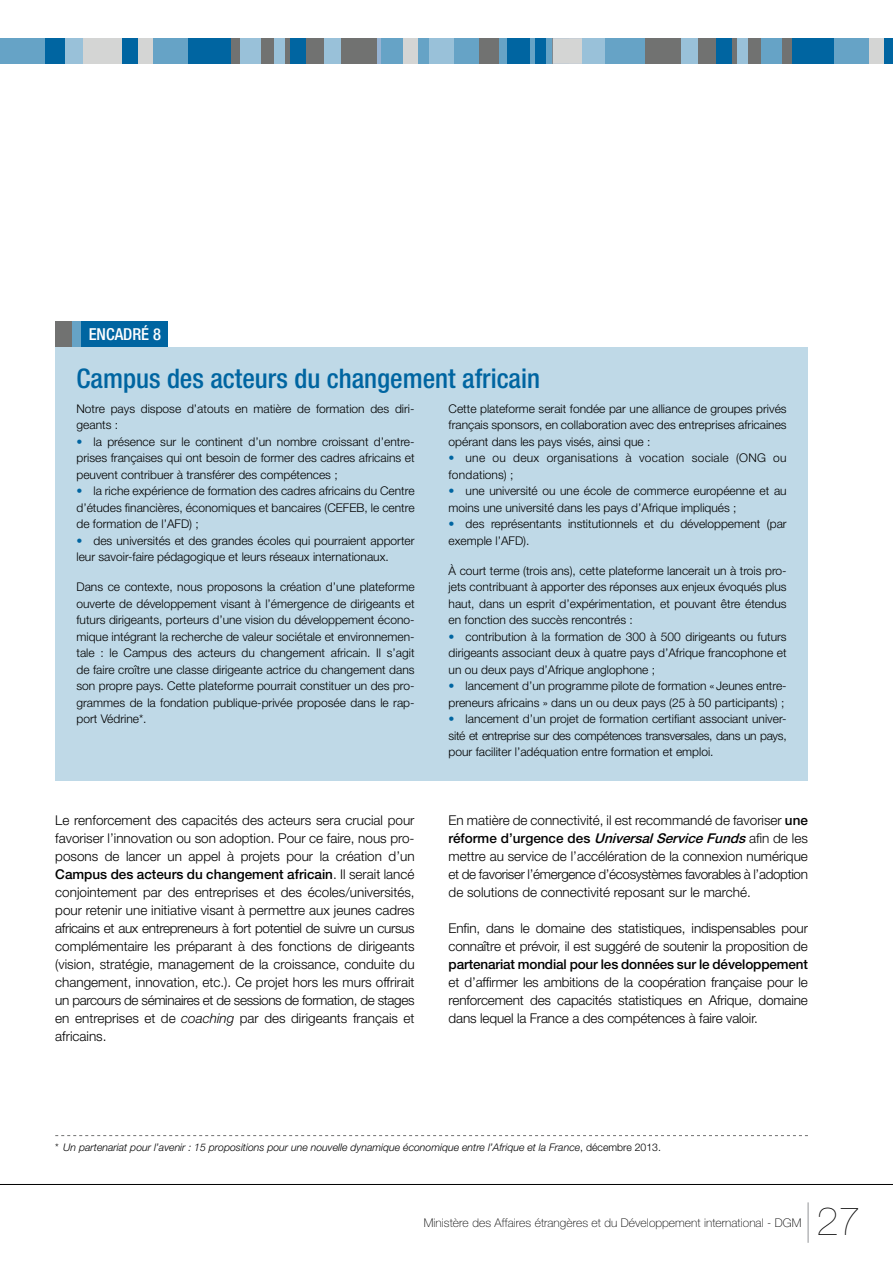
<style>
.page{position:relative;width:893px;height:1263px;background:#fff}
.page>*{position:absolute;margin:0;border:0;box-sizing:border-box;transform-origin:0 0}
.t1{font:200 39.6px "Helvetica Neue LT Std";color:#000}
.t2{font:500 condensed 27px "Helvetica Neue LT Std";color:#0065a1}
.t3{font:500 condensed 16.5px "Helvetica Neue LT Std";color:#fff}
.t4{font:300 13.5px/18px "Helvetica Neue LT Std";letter-spacing:-.01em;color:#000;text-align:justify}
.t5{font:500 13.5px "Helvetica Neue LT Std";letter-spacing:-.01em;color:#000}
.t6{font:300 12px/16.5px "Helvetica Neue LT Std";color:#000;text-align:justify}
.t7{font:100 12px "Helvetica Neue LT Std";letter-spacing:.005em;color:#000}
.t8{font:300 12px/16.5px "Helvetica Neue LT Std";letter-spacing:.02em;color:#000}
.t9{font:italic 300 10.5px "Helvetica Neue LT Std";color:#000}
.s1{color:#0065a1}
.s2{font-weight:500}
.s3{font-style:italic}
.s4{font-weight:500;font-style:italic}
.s5{font-style:normal}
</style>
<div class="page">
<hr style="left:0;top:1184px;width:893px;height:1px;background:#000">
<hr style="left:808px;top:1202px;width:1px;height:41px;background:#939598">
<div style="left:44px;top:38px;width:336px;height:26px;background:#717271"></div>
<div style="left:60px;top:38px;width:24px;height:26px;background:#99c1d9"></div>
<div style="left:84px;top:38px;width:69px;height:26px;background:#d4d5d4"></div>
<div style="left:186px;top:38px;width:44px;height:26px;background:#0065a1"></div>
<div style="left:240px;top:38px;width:21px;height:26px;background:#99c1d9"></div>
<div style="left:44px;top:38px;width:21px;height:26px;background:#0065a1"></div>
<div style="left:274px;top:38px;width:11px;height:26px;background:#99c1d9"></div>
<div style="left:291px;top:38px;width:15px;height:26px;background:#0065a1"></div>
<div style="left:324px;top:38px;width:17px;height:26px;background:#99c1d9"></div>
<div style="left:0;top:38px;width:45px;height:26px;background:#66a3c6"></div>
<div style="left:122px;top:38px;width:16px;height:26px;background:#0065a1"></div>
<div style="left:153px;top:38px;width:35px;height:26px;background:#66a3c6"></div>
<svg style="left:377px;top:38px;width:5px;height:26px"></svg>
<div style="left:642px;top:38px;width:251px;height:26px;background:#717271"></div>
<div style="left:382px;top:38px;width:170px;height:26px;background:#66a3c6"></div>
<div style="left:869px;top:38px;width:24px;height:26px;background:#d4d5d4"></div>
<div style="left:479px;top:38px;width:19px;height:26px;background:#717271"></div>
<div style="left:792px;top:38px;width:44px;height:26px;background:#0065a1"></div>
<div style="left:761px;top:38px;width:21px;height:26px;background:#66a3c6"></div>
<div style="left:737px;top:38px;width:11px;height:26px;background:#99c1d9"></div>
<div style="left:716px;top:38px;width:15px;height:26px;background:#0065a1"></div>
<div style="left:681px;top:38px;width:17px;height:26px;background:#99c1d9"></div>
<div style="left:404px;top:38px;width:14px;height:26px;background:#d4d5d4"></div>
<div style="left:429px;top:38px;width:24px;height:26px;background:#99c1d9"></div>
<div style="left:507px;top:38px;width:22px;height:26px;background:#0065a1"></div>
<svg style="left:552px;top:38px;width:31px;height:26px"></svg>
<div style="left:535px;top:38px;width:11px;height:26px;background:#0065a1"></div>
<div style="left:884px;top:38px;width:9px;height:26px;background:#0065a1"></div>
<div style="left:834px;top:38px;width:35px;height:26px;background:#66a3c6"></div>
<div style="left:604px;top:38px;width:41px;height:26px;background:#66a3c6"></div>
<div style="left:583px;top:38px;width:22px;height:26px;background:#99c1d9"></div>
<div style="left:81px;top:321px;width:87px;height:26px;background:#0065a1"></div>
<div style="left:55px;top:321px;width:17px;height:26px;background:#717271"></div>
<div style="left:72px;top:321px;width:9px;height:26px;background:#66a3c6"></div>
<div style="left:55px;top:347px;width:753px;height:434px;background:#bfd9e7"></div>
<svg style="left:55px;top:1135px;width:753px;height:1px"></svg>
<h3 class="t3" style="left:89px;top:324px;width:74px">Encadré 8</h3>
<h2 class="t2" style="left:77px;top:362px;width:465px">Campus des acteurs du changement africain</h2>
<p class="t6" style="left:77px;top:400px;width:340px">Notre pays dispose d’atouts en matière de formation des diri&shy;geants :</p>
<p class="t6" style="left:77px;top:433px;width:340px"><span class="s1">•</span> la présence sur le continent d’un nombre croissant d’entre&shy;prises françaises qui ont besoin de former des cadres africains et peuvent contribuer à transférer des compétences ;</p>
<p class="t6" style="left:77px;top:482px;width:340px"><span class="s1">•</span> la riche expérience de formation des cadres africains du Centre d’études financières, économiques et bancaires (CEFEB, le centre de formation de l’AFD) ;</p>
<p class="t6" style="left:77px;top:532px;width:340px"><span class="s1">•</span> des universités et des grandes écoles qui pourraient apporter leur savoir-faire pédagogique et leurs réseaux internationaux.</p>
<p class="t6" style="left:77px;top:578px;width:340px">Dans ce contexte, nous proposons la création d’une plateforme ouverte de développement visant à l’émergence de dirigeants et futurs dirigeants, porteurs d’une vision du développement écono&shy;mique intégrant la recherche de valeur sociétale et environnemen&shy;tale : le Campus des acteurs du changement africain. Il s’agit de faire croître une classe dirigeante actrice du changement dans son propre pays. Cette plateforme pourrait constituer un des pro&shy;grammes de la fondation publique-privée proposée dans le rap&shy;port Védrine*.</p>
<p class="t6" style="left:449px;top:400px;width:340px">Cette plateforme serait fondée par une alliance de groupes privés français sponsors, en collaboration avec des entreprises africaines opérant dans les pays visés, ainsi que :</p>
<p class="t8" style="left:449px;top:449px;width:340px"><span class="s1">•</span> une ou deux organisations à vocation sociale (ONG ou fondations) ;</p>
<p class="t6" style="left:449px;top:482px;width:340px"><span class="s1">•</span> une université ou une école de commerce européenne et au moins une université dans les pays d’Afrique impliqués ;</p>
<p class="t6" style="left:449px;top:515px;width:340px"><span class="s1">•</span> des représentants institutionnels et du développement (par exemple l’AFD).</p>
<p class="t6" style="left:449px;top:562px;width:340px">À court terme (trois ans), cette plateforme lancerait un à trois pro&shy;jets contribuant à apporter des réponses aux enjeux évoqués plus haut, dans un esprit d’expérimentation, et pouvant être étendus en fonction des succès rencontrés :</p>
<p class="t6" style="left:449px;top:628px;width:340px"><span class="s1">•</span> contribution à la formation de 300 à 500 dirigeants ou futurs dirigeants associant deux à quatre pays d’Afrique francophone et un ou deux pays d’Afrique anglophone ;</p>
<p class="t6" style="left:449px;top:677px;width:340px"><span class="s1">•</span> lancement d’un programme pilote de formation «Jeunes entre&shy;preneurs africains » dans un ou deux pays (25 à 50 participants) ;</p>
<p class="t6" style="left:449px;top:710px;width:340px"><span class="s1">•</span> lancement d’un projet de formation certifiant associant univer&shy;sité et entreprise sur des compétences transversales, dans un pays, pour faciliter l’adéquation entre formation et emploi.</p>
<p class="t4" style="left:55px;top:811px;width:361px">Le renforcement des capacités des acteurs sera crucial pour favoriser l’innovation ou son adoption. Pour ce faire, nous pro&shy;posons de lancer un appel à projets pour la création d’un <span class="s2">Campus des acteurs du changement africain</span>. Il serait lancé conjointement par des entreprises et des écoles/universités, pour retenir une initiative visant à permettre aux jeunes cadres africains et aux entrepreneurs à fort potentiel de suivre un cursus complémentaire les préparant à des fonctions de dirigeants (vision, stratégie, management de la croissance, conduite du changement, innovation, etc.). Ce projet hors les murs offrirait un parcours de séminaires et de sessions de formation, de stages en entreprises et de <span class="s3">coaching</span> par des dirigeants français et africains.</p>
<p class="t4" style="left:449px;top:811px;width:361px">En matière de connectivité, il est recommandé de favoriser <span class="s2">une réforme d’urgence des</span> <span class="s4">UniversalServiceFunds</span>afin de les mettre au service de l’accélération de la connexion numérique et de favoriser l’émergence d’écosystèmes favorables à l’adoption de solutions de connectivité reposant sur le marché.</p>
<p class="t4" style="left:449px;top:919px;width:361px">Enfin, dans le domaine des statistiques, indispensables pour connaître et prévoir, il est suggéré de soutenir la proposition de</p>
<p class="t5" style="left:449px;top:956px;width:361px">partenariat mondial pour les données sur le développement</p>
<p class="t4" style="left:449px;top:973px;width:361px">et d’affirmer les ambitions de la coopération française pour le renforcement des capacités statistiques en Afrique, domaine dans lequel la France a des compétences à faire valoir.</p>
<p class="t9" style="left:55px;top:1141px;width:607px"><span class="s5">*</span> Un partenariat pour l’avenir : 15 propositions pour une nouvelle dynamique économique entre l’Afrique et la France<span class="s5">, décembre 2013.</span></p>
<p class="t7" style="left:424px;top:1216px;width:379px">Ministère des Affaires étrangères et du Développement international - DGM</p>
<h1 class="t1" style="left:816px;top:1198px;width:46px">27</h1>
</div>
